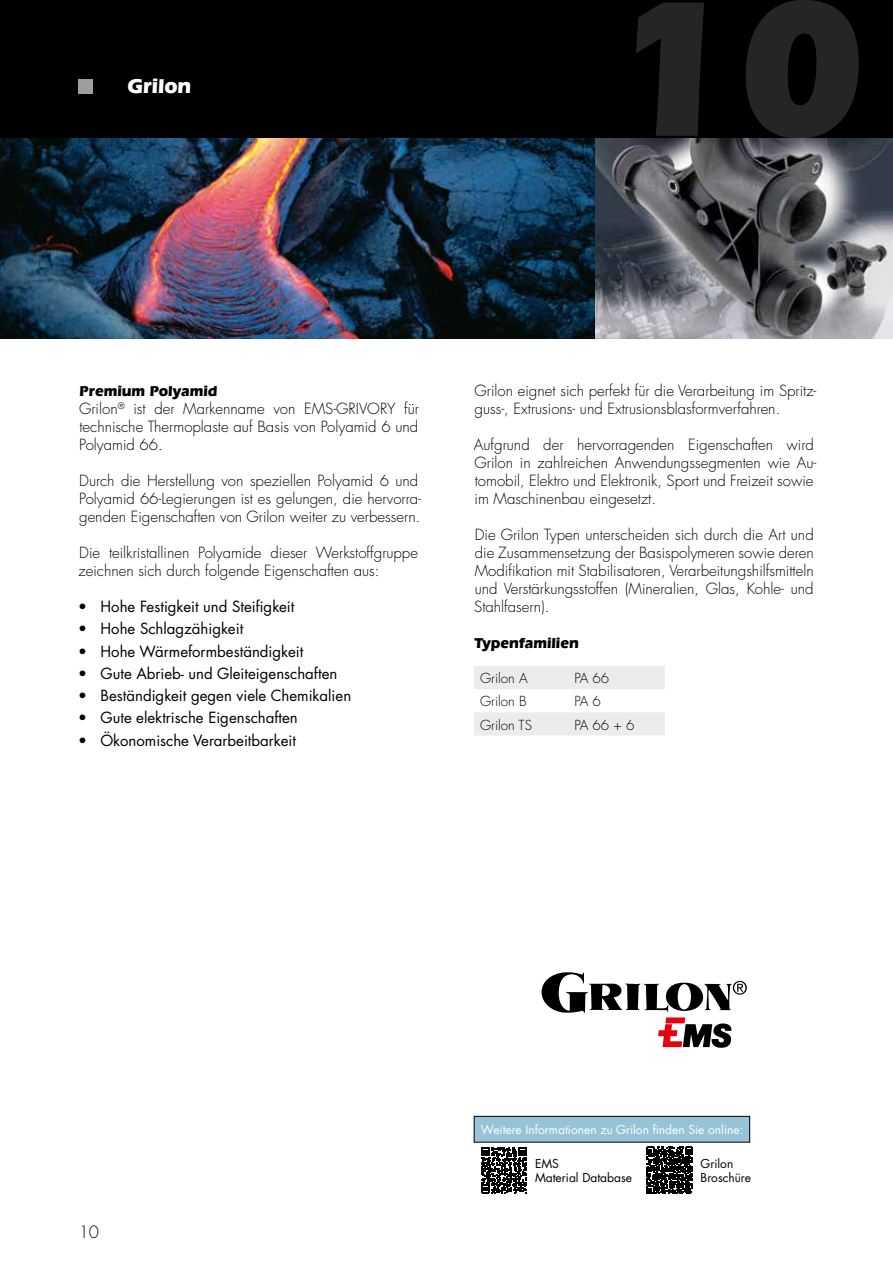
<style>
.page{position:relative;width:893px;height:1263px;background:#fff}
.page>*{position:absolute;margin:0;border:0;box-sizing:border-box;transform-origin:0 0}
.t1{font:700 201px "Eras IT Cby BT";color:#252523}
.t2{font:700 21px "Eras IT Cby BT";color:#fff}
.t3{font:300 16.5px "Futura LT Pro";color:#000}
.t4{font:300 15px/18px "Futura LT Pro";color:#000}
.t5{font:15px "Futura LT Pro";color:#000}
.t6{font:700 15px "Eras IT Cby BT";color:#000}
.t7{font:300 13.5px "Futura LT Pro";color:#000}
.t8{font:12px "Futura LT Pro";color:#fff}
.t9{font:12px/14.4px "Futura LT Pro";color:#000}
</style>
<div class="page">
<div style="left:0;top:0;width:893px;height:138px;background:#000"></div>
<img style="left:0;top:138px;width:893px;height:200px">
<svg style="left:474px;top:666px;width:191px;height:69px"></svg>
<svg style="left:542px;top:972px;width:205px;height:76px"></svg>
<svg style="left:481px;top:1147px;width:46px;height:46px"></svg>
<svg style="left:646px;top:1147px;width:47px;height:46px"></svg>
<div style="left:474px;top:1116px;width:276px;height:26px;background:#97c3d8"></div>
<div style="left:474px;top:1116px;width:276px;height:26px;border:1px solid #000"></div>
<div style="left:79px;top:80px;width:14px;height:14px;background:#9d9e9e"></div>
<h2 class="t2" style="left:128px;top:73px;width:65px">Grilon</h2>
<h1 class="t1" style="left:614px;top:-56px;width:253px">10</h1>
<p class="t6" style="left:80px;top:382px;width:139px">Premium Polyamid</p>
<p class="t4" style="left:79px;top:400px;width:341px;text-align:justify">Grilon<sup>®</sup> ist der Markenname von EMS-GRIVORY für technische Thermoplaste auf Basis von Polyamid 6 und Polyamid 66.</p>
<p class="t4" style="left:79px;top:472px;width:343px">Durch die Herstellung von speziellen Polyamid 6 und<br>Polyamid 66-Legierungen ist es gelungen, die hervorra&shy;genden Eigenschaften von Grilon weiter zu verbessern.</p>
<p class="t4" style="left:78px;top:544px;width:341px">Die teilkristallinen Polyamide dieser Werkstoffgruppe zeichnen sich durch folgende Eigenschaften aus:</p>
<p class="t5" style="left:78px;top:596px;width:218px">• Hohe Festigkeit und Steifigkeit</p>
<p class="t5" style="left:78px;top:618px;width:167px">• Hohe Schlagzähigkeit</p>
<p class="t5" style="left:78px;top:641px;width:227px">• Hohe Wärmeformbeständigkeit</p>
<p class="t5" style="left:78px;top:663px;width:261px">• Gute Abrieb- und Gleiteigenschaften</p>
<p class="t5" style="left:78px;top:685px;width:275px">• Beständigkeit gegen viele Chemikalien</p>
<p class="t5" style="left:78px;top:707px;width:221px">• Gute elektrische Eigenschaften</p>
<p class="t5" style="left:78px;top:730px;width:219px">• Ökonomische Verarbeitbarkeit</p>
<p class="t4" style="left:475px;top:382px;width:343px">Grilon eignet sich perfekt für die Verarbeitung im Spritz&shy;guss-, Extrusions- und Extrusionsblasformverfahren.</p>
<p class="t4" style="left:474px;top:436px;width:344px">Aufgrund der hervorragenden Eigenschaften wird Grilon in zahlreichen Anwendungssegmenten wie Au&shy;tomobil, Elektro und Elektronik, Sport und Freizeit sowie im Maschinenbau eingesetzt.</p>
<p class="t4" style="left:474px;top:526px;width:341px;text-align:justify">Die Grilon Typen unterscheiden sich durch die Art und die Zusammensetzung der Basispolymeren sowie deren Modifikation mit Stabilisatoren, Verarbeitungshilfsmitteln und Verstärkungsstoffen (Mineralien, Glas, Kohle- und Stahlfasern).</p>
<p class="t6" style="left:474px;top:634px;width:106px">Typenfamilien</p>
<p class="t7" style="left:480px;top:669px;width:49px">Grilon A</p>
<p class="t7" style="left:574px;top:669px;width:36px">PA 66</p>
<p class="t7" style="left:480px;top:693px;width:48px">Grilon B</p>
<p class="t7" style="left:574px;top:693px;width:28px">PA 6</p>
<p class="t7" style="left:480px;top:716px;width:53px">Grilon TS</p>
<p class="t7" style="left:574px;top:716px;width:61px">PA 66 + 6</p>
<p class="t3" style="left:79px;top:1221px;width:22px">10</p>
<p class="t8" style="left:481px;top:1121px;width:264px">Weitere Informationen zu Grilon finden Sie online:</p>
<p class="t9" style="left:535px;top:1156px;width:99px">EMS<br>Material Database</p>
<p class="t9" style="left:700px;top:1156px;width:52px">Grilon<br>Broschüre</p>
</div>
